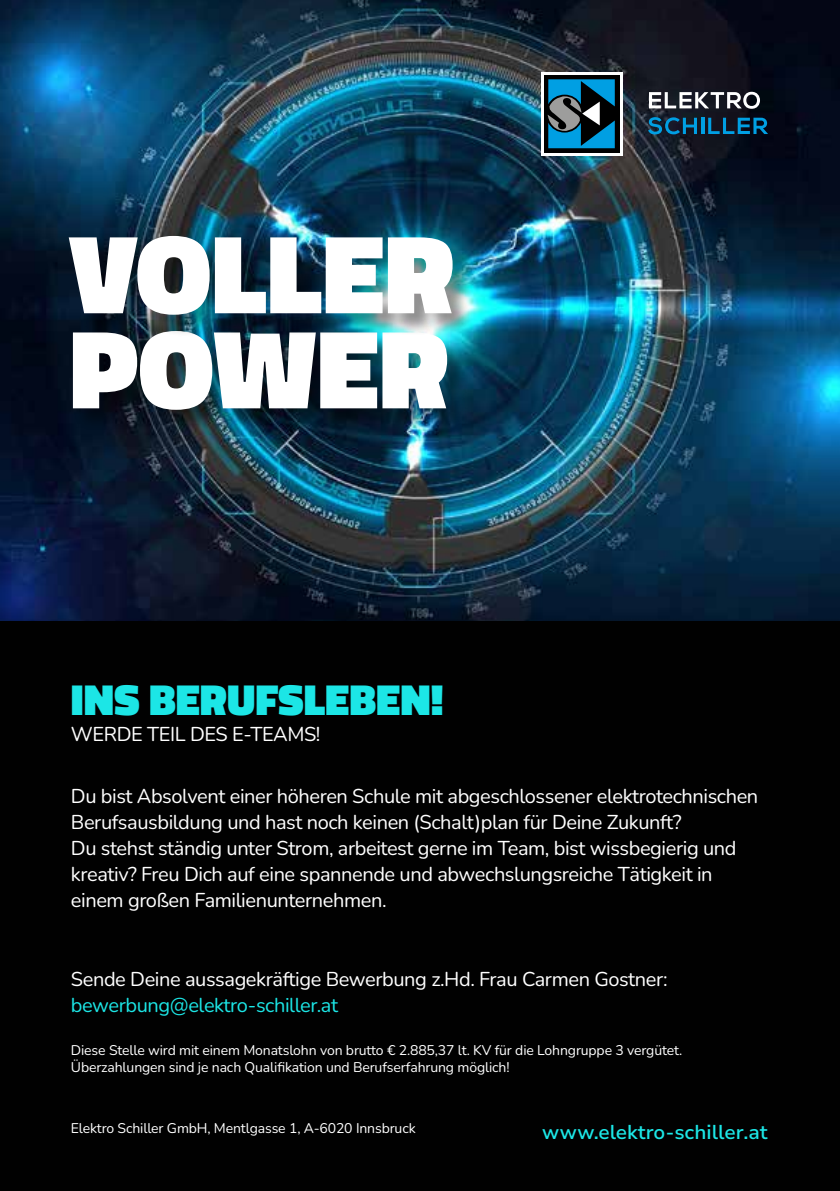
<style>
.page{position:relative;width:840px;height:1191px;background:#fff}
.page>*{position:absolute;margin:0;border:0;box-sizing:border-box;transform-origin:0 0}
.t1{font:900 44px "Titillium Web";color:#1ce6e6}
.t2{font:200 20px/26px "Nunito";letter-spacing:-.02em;color:#fff}
.t3{font:200 20px "Nunito";letter-spacing:-.02em;color:#1ce6e6}
.t4{font:600 20px "Nunito Sans 10 pt";color:#1ce6e6}
.t5{font:200 14px/16.8px "Nunito";letter-spacing:-.01em;color:#fff}
</style>
<div class="page">
<img style="left:0;top:0;width:839px;height:621px">
<div style="left:0;top:621px;width:839px;height:570px;background:#010101"></div>
<div style="left:540px;top:72px;width:81px;height:83px;background:linear-gradient(to right,#fff,#fff)"></div>
<svg style="left:648px;top:92px;width:111px;height:17px"></svg>
<svg style="left:647px;top:117px;width:49px;height:17px"></svg>
<hr style="left:700px;top:118px;width:3px;height:16px;background:#009fe3">
<svg style="left:707px;top:118px;width:60px;height:16px"></svg>
<div style="left:543px;top:75px;width:76px;height:78px;background:#000"></div>
<svg style="left:547px;top:79px;width:67px;height:69px"></svg>
<div style="left:74px;top:332px;width:395px;height:101px;background:#000;opacity:.43"></div>
<svg style="left:73px;top:338px;width:374px;height:72px"></svg>
<div style="left:70px;top:237px;width:405px;height:101px;background:#000;opacity:.43"></div>
<img style="left:69px;top:236px;width:383px;height:79px">
<h1 class="t1" style="left:71px;top:667px;width:374px">INS BERUFSLEBEN!</h1>
<p class="t2" style="left:71px;top:720px;width:251px">WERDE TEIL DES E-TEAMS!</p>
<p class="t2" style="left:71px;top:782px;width:688px">Du bist Absolvent einer höheren Schule mit abgeschlossener elektrotechnischen Berufsausbildung und hast noch keinen (Schalt)plan für Deine Zukunft?<br>Du stehst ständig unter Strom, arbeitest gerne im Team, bist wissbegierig und kreativ? Freu Dich auf eine spannende und abwechslungsreiche Tätigkeit in einem großen Familienunternehmen.</p>
<p class="t2" style="left:71px;top:965px;width:598px">Sende Deine aussagekräftige Bewerbung z.Hd. Frau Carmen Gostner:</p>
<p class="t3" style="left:71px;top:991px;width:268px">bewerbung@elektro-schiller.at</p>
<p class="t5" style="left:71px;top:1041px;width:612px">Diese Stelle wird mit einem Monatslohn von brutto € 2.885,37 lt. KV für die Lohngruppe 3 vergütet.<br>Überzahlungen sind je nach Qualifikation und Berufserfahrung möglich!</p>
<p class="t5" style="left:71px;top:1119px;width:346px">Elektro Schiller GmbH, Mentlgasse 1, A-6020 Innsbruck</p>
<p class="t4" style="left:541px;top:1118px;width:227px">www.elektro-schiller.at</p>
</div>
